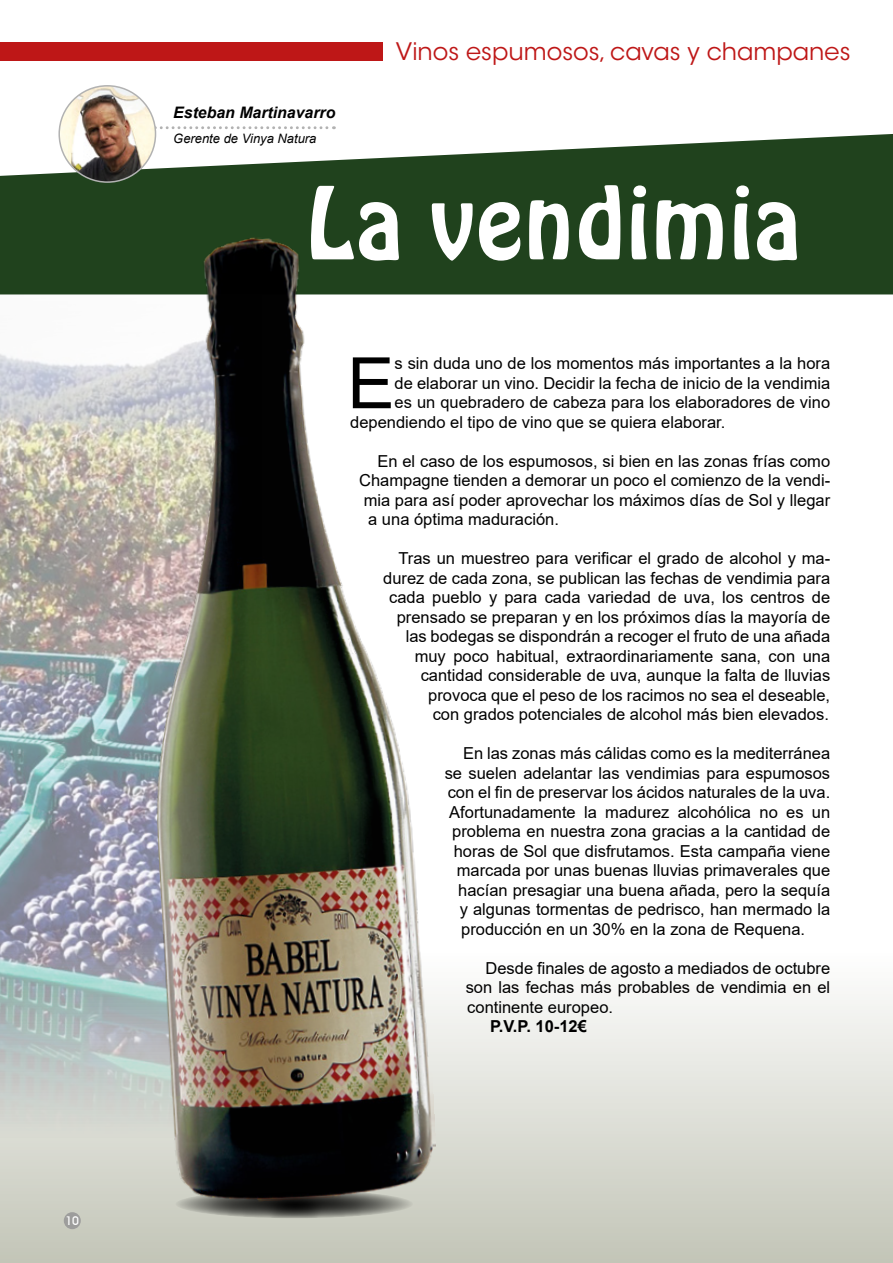
<style>
.page{position:relative;width:893px;height:1263px;background:#fff}
.page>*{position:absolute;margin:0;border:0;box-sizing:border-box;transform-origin:0 0}
.t1{font:96.45px "Hobo BT";color:#fff}
.t2{font:70.95px "Arial";color:#000}
.t3{font:24px "ITC Avant Garde Std";color:#be1717}
.t4{font:16.5px/19.5px "Arial";color:#000;text-align:right}
.t5{font:700 16.5px "Arial";color:#000}
.t6{font:italic 700 15.9px "Arial";color:#000}
.t7{font:italic 12.9px "Arial";color:#000}
.t8{font:500 12px "Avant Garde IT Cby BT";color:#fff}
</style>
<div class="page">
<div style="left:0;top:952px;width:893px;height:311px;background:linear-gradient(to bottom,#fefefe,#c3c5b7)"></div>
<img style="left:0;top:294px;width:126px;height:847px">
<div style="left:0;top:43px;width:383px;height:18px;background:#be1717"></div>
<svg style="left:175px;top:1190px;width:239px;height:28px;background:#6a6b65"></svg>
<svg style="left:0;top:134px;width:893px;height:160px;background:#3c5a3a"></svg>
<img style="left:126px;top:231px;width:313px;height:975px">
<svg style="left:154px;top:121px;width:180px;height:8px"></svg>
<img style="left:59px;top:86px;width:97px;height:96px;border-radius:48px">
<div style="left:58px;top:85px;width:98px;height:98px;border:2px solid #b2b2b2;border-radius:50%"></div>
<div style="left:64px;top:1212px;width:17px;height:17px;background:#9d9d9c;border-radius:50%"></div>
<p class="t8" style="left:65px;top:1213px;width:15px">10</p>
<p class="t6" style="left:173px;top:102px;width:164px">Esteban Martinavarro</p>
<p class="t7" style="left:173px;top:130px;width:145px">Gerente de Vinya Natura</p>
<h3 class="t3" style="left:396px;top:37px;width:456px">Vinos espumosos, cavas y champanes</h3>
<h1 class="t1" style="left:304px;top:164px;width:499px">La vendimia</h1>
<h2 class="t2" style="left:347px;top:334px;width:49px">E</h2>
<p class="t4" style="left:395px;top:354px;width:437px">s sin duda uno de los momentos más importantes a la hora</p>
<p class="t4" style="left:395px;top:373px;width:437px">de elaborar un vino. Decidir la fecha de inicio de la vendimia</p>
<p class="t4" style="left:395px;top:393px;width:437px">es un quebradero de cabeza para los elaboradores de vino</p>
<p class="t4" style="left:350px;top:412px;width:377px">dependiendo el tipo de vino que se quiera elaborar.</p>
<p class="t4" style="left:377px;top:451px;width:454px">En el caso de los espumosos, si bien en las zonas frías como</p>
<p class="t4" style="left:359px;top:471px;width:472px">Champagne tienden a demorar un poco el comienzo de la vendi-</p>
<p class="t4" style="left:364px;top:490px;width:468px">mia para así poder aprovechar los máximos días de Sol y llegar</p>
<p class="t4" style="left:368px;top:510px;width:192px">a una óptima maduración.</p>
<p class="t4" style="left:383px;top:549px;width:449px">Tras un muestreo para verificar el grado de alcohol y ma&shy;durez de cada zona, se publican las fechas de vendimia para cada pueblo y para cada variedad de uva, los centros de prensado se preparan y en los próximos días la mayoría de las bodegas se dispondrán a recoger el fruto de una añada muy poco habitual, extraordinariamente sana, con una cantidad considerable de uva, aunque la falta de lluvias provoca que el peso de los racimos no sea el deseable,<br>con grados potenciales de alcohol más bien elevados.</p>
<p class="t4" style="left:463px;top:744px;width:369px">En las zonas más cálidas como es la mediterránea</p>
<p class="t4" style="left:445px;top:763px;width:387px">se suelen adelantar las vendimias para espumosos</p>
<p class="t4" style="left:448px;top:783px;width:384px">con el fin de preservar los ácidos naturales de la uva.</p>
<p class="t4" style="left:449px;top:802px;width:382px">Afortunadamente la madurez alcohólica no es un</p>
<p class="t4" style="left:452px;top:822px;width:379px">problema en nuestra zona gracias a la cantidad de</p>
<p class="t4" style="left:454px;top:841px;width:378px">horas de Sol que disfrutamos. Esta campaña viene</p>
<p class="t4" style="left:457px;top:861px;width:375px">marcada por unas buenas lluvias primaverales que</p>
<p class="t4" style="left:458px;top:880px;width:373px">hacían presagiar una buena añada, pero la sequía</p>
<p class="t4" style="left:460px;top:900px;width:372px">y algunas tormentas de pedrisco, han mermado la</p>
<p class="t4" style="left:461px;top:919px;width:345px">producción en un 30% en la zona de Requena.</p>
<p class="t4" style="left:466px;top:958px;width:366px;text-align:justify;text-indent:20px">Desde finales de agosto a mediados de octubre son las fechas más probables de vendimia en el continente europeo.</p>
<p class="t5" style="left:490px;top:1015px;width:98px">P.V.P. 10-12€</p>
</div>
